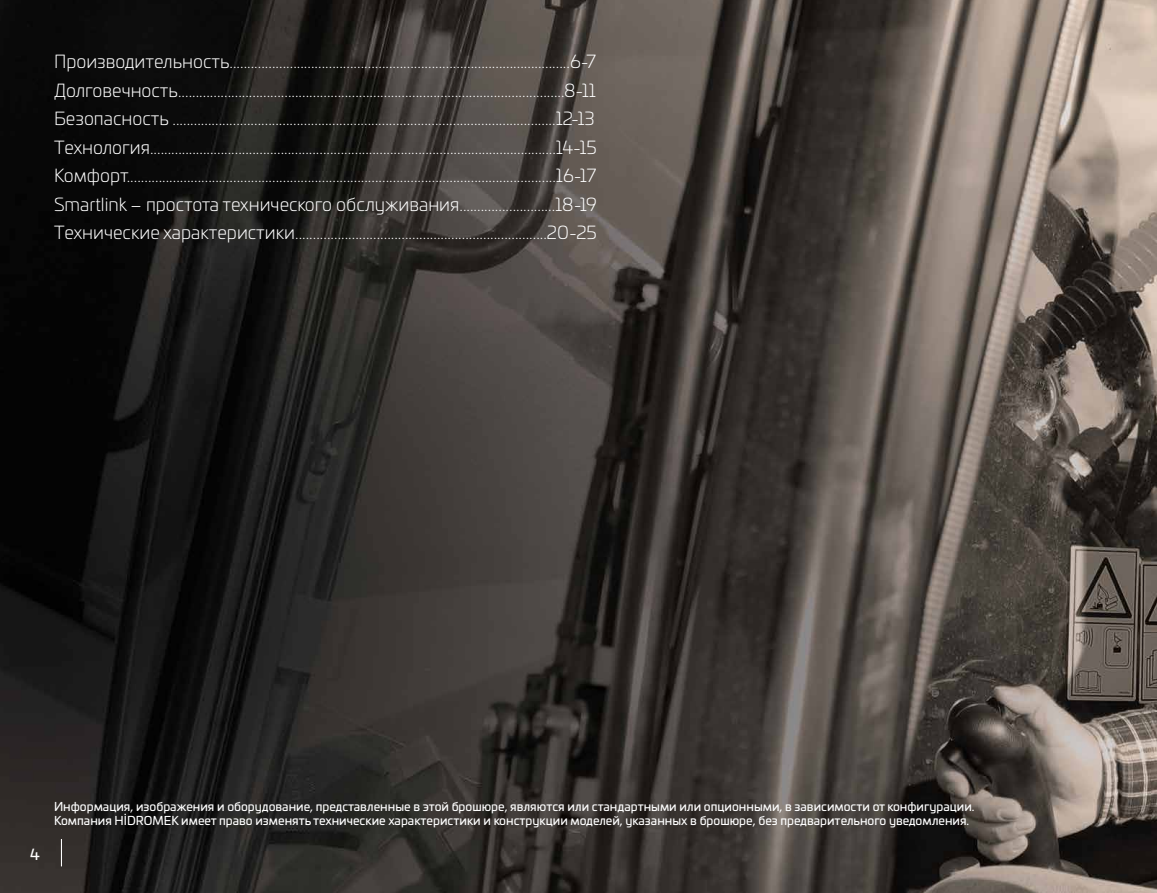
<style>
.page{position:relative;width:1157px;height:893px;background:#fff}
.page>*{position:absolute;margin:0;border:0;box-sizing:border-box;transform-origin:0 0}
.t1{font:300 18px/28.5px "Univia Pro";color:#fff}
.t2{font:15px "Univia Pro";color:#fff}
.t3{font:12px/14.4px "Univia Pro";color:#fff}
</style>
<div class="page">
<img style="left:0;top:0;width:1157px;height:893px">
<svg style="left:61px;top:839px;width:1px;height:27px"></svg>
<p class="t1" style="left:54px;top:47px;width:544px">Производительность................................................................................................6-7<br>Долговечность.............................................................................................................8-11<br>Безопасность ............................................................................................................12-13<br>Технология...................................................................................................................14-15<br>Комфорт.........................................................................................................................16-17<br>Smartlink – простота технического обслуживания...........................18-19<br>Технические характеристики.......................................................................20-25</p>
<p class="t2" style="left:30px;top:843px;width:11px">4</p>
<p class="t3" style="left:54px;top:799px;width:922px">Информация, изображения и оборудование, представленные в этой брошюре, являются или стандартными или опционными, в зависимости от конфигурации.<br>Компания HİDROMEK имеет право изменять технические характеристики и конструкции моделей, указанных в брошюре, без предварительного уведомления.</p>
</div>
